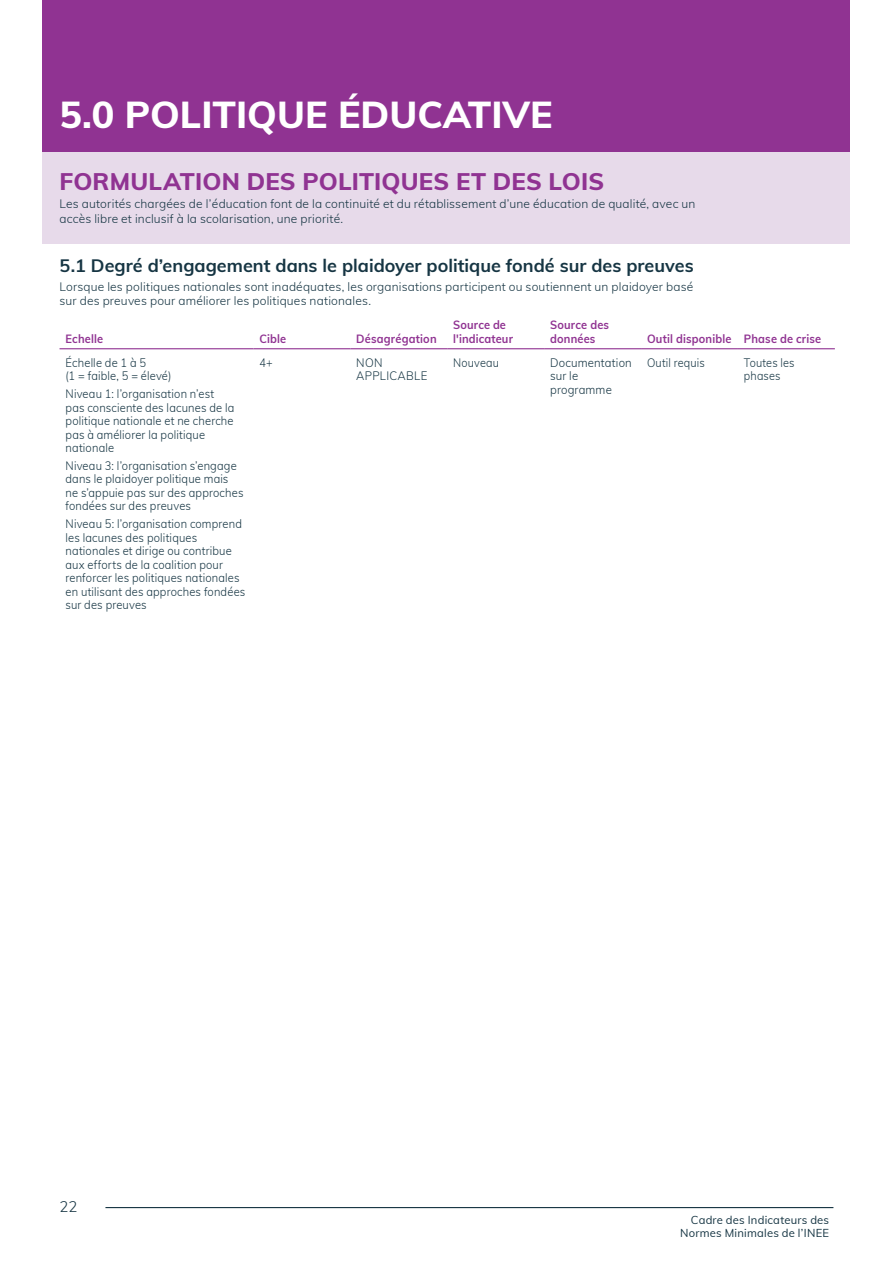
<style>
.page{position:relative;width:893px;height:1263px;background:#fff}
.page>*{position:absolute;margin:0;border:0;box-sizing:border-box;transform-origin:0 0}
.INEE_HEADER_LEVEL1{font:800 37.5px "Muli";color:#fff}
.INEE_HEADER_STANDART{font:800 24px "Muli";letter-spacing:.005em;color:#903392}
.INEE_INDICATOR_TABLE{font:700 18px "Muli";color:#163543}
.t1{font:300 15px "Muli";color:#163543}
.TABLE_Paragraph_Styl{font:300 12px/13.5px "Muli";letter-spacing:.015em;color:#163543;scale:.93 1}
.INEE_HEADER_STANDART-2{font:300 12px/14.4px "Muli";letter-spacing:.015em;color:#163543}
.TABLE_Paragraph_Styl-2{font:700 12px/13.5px "Muli";letter-spacing:.015em;color:#903392;scale:.92 1}
.TABLE_Paragraph_Styl-3{font:300 12px/13.5px "Muli";letter-spacing:.015em;color:#163543;scale:.95 1}
.TABLE_Paragraph_Styl-4{font:300 12px/13.5px "Muli";letter-spacing:.015em;color:#163543;scale:.91 1}
.t2{font:11.25px/13.5px "Muli";letter-spacing:.02em;color:#163543;text-align:right}
</style>
<div class="page">
<hr style="left:105px;top:1207px;width:728px;height:1px;background:#163543">
<div style="left:43px;top:152px;width:807px;height:91px;background:#e7daea"></div>
<div style="left:43px;top:0;width:807px;height:152px;background:#903392"></div>
<hr style="left:60px;top:348px;width:193px;height:1px;background:#903392">
<hr style="left:253px;top:348px;width:97px;height:1px;background:#903392">
<hr style="left:350px;top:348px;width:97px;height:1px;background:#903392">
<hr style="left:447px;top:348px;width:97px;height:1px;background:#903392">
<hr style="left:544px;top:348px;width:97px;height:1px;background:#903392">
<hr style="left:641px;top:348px;width:97px;height:1px;background:#903392">
<hr style="left:738px;top:348px;width:97px;height:1px;background:#903392">
<p class="INEE_HEADER_LEVEL1" style="left:60px;top:87px;width:495px">5.0 POLITIQUE ÉDUCATIVE</p>
<p class="INEE_HEADER_STANDART" style="left:60px;top:164px;width:546px">FORMULATION DES POLITIQUES ET DES LOIS</p>
<p class="INEE_HEADER_STANDART-2" style="left:60px;top:196px;width:637px">Les autorités chargées de l’éducation font de la continuité et du rétablissement d’une éducation de qualité, avec un accès libre et inclusif à la scolarisation, une priorité.</p>
<p class="INEE_INDICATOR_TABLE" style="left:60px;top:252px;width:636px">5.1 Degré d’engagement dans le plaidoyer politique fondé sur des preuves</p>
<p class="INEE_HEADER_STANDART-2" style="left:60px;top:279px;width:635px">Lorsque les politiques nationales sont inadéquates, les organisations participent ou soutiennent un plaidoyer basé sur des preuves pour améliorer les politiques nationales.</p>
<p class="TABLE_Paragraph_Styl-2" style="left:66px;top:331px;width:43px">Echelle</p>
<p class="TABLE_Paragraph_Styl-2" style="left:259px;top:331px;width:31px">Cible</p>
<p class="TABLE_Paragraph_Styl-2" style="left:356px;top:331px;width:89px">Désagrégation</p>
<p class="TABLE_Paragraph_Styl-2" style="left:453px;top:318px;width:66px">Source de l'indicateur</p>
<p class="TABLE_Paragraph_Styl-2" style="left:550px;top:318px;width:66px">Source des données</p>
<p class="TABLE_Paragraph_Styl-2" style="left:647px;top:331px;width:93px">Outil disponible</p>
<p class="TABLE_Paragraph_Styl-2" style="left:744px;top:331px;width:86px">Phase de crise</p>
<p class="TABLE_Paragraph_Styl" style="left:66px;top:355px;width:115px">Échelle de 1 à 5<br>(1 = faible, 5 = élevé)</p>
<p class="TABLE_Paragraph_Styl" style="left:66px;top:386px;width:183px">Niveau 1: l’organisation n’est pas consciente des lacunes de la politique nationale et ne cherche pas à améliorer la politique nationale</p>
<p class="TABLE_Paragraph_Styl" style="left:66px;top:458px;width:193px">Niveau 3: l’organisation s’engage dans le plaidoyer politique mais ne s’appuie pas sur des approches fondées sur des preuves</p>
<p class="TABLE_Paragraph_Styl" style="left:66px;top:516px;width:195px">Niveau 5: l’organisation comprend les lacunes des politiques nationales et dirige ou contribue aux efforts de la coalition pour renforcer les politiques nationales en utilisant des approches fondées sur des preuves</p>
<p class="TABLE_Paragraph_Styl-4" style="left:259px;top:355px;width:16px">4+</p>
<p class="TABLE_Paragraph_Styl-3" style="left:356px;top:355px;width:76px">NON<br>APPLICABLE</p>
<p class="TABLE_Paragraph_Styl-4" style="left:453px;top:355px;width:52px">Nouveau</p>
<p class="TABLE_Paragraph_Styl-3" style="left:550px;top:355px;width:87px">Documentation sur le programme</p>
<p class="TABLE_Paragraph_Styl-4" style="left:647px;top:355px;width:65px">Outil requis</p>
<p class="TABLE_Paragraph_Styl-4" style="left:744px;top:355px;width:57px">Toutes les phases</p>
<p class="t1" style="left:60px;top:1196px;width:19px">22</p>
<p class="t2" style="left:680px;top:1212px;width:151px">Cadre des Indicateurs des<br>Normes Minimales de l’INEE</p>
</div>
